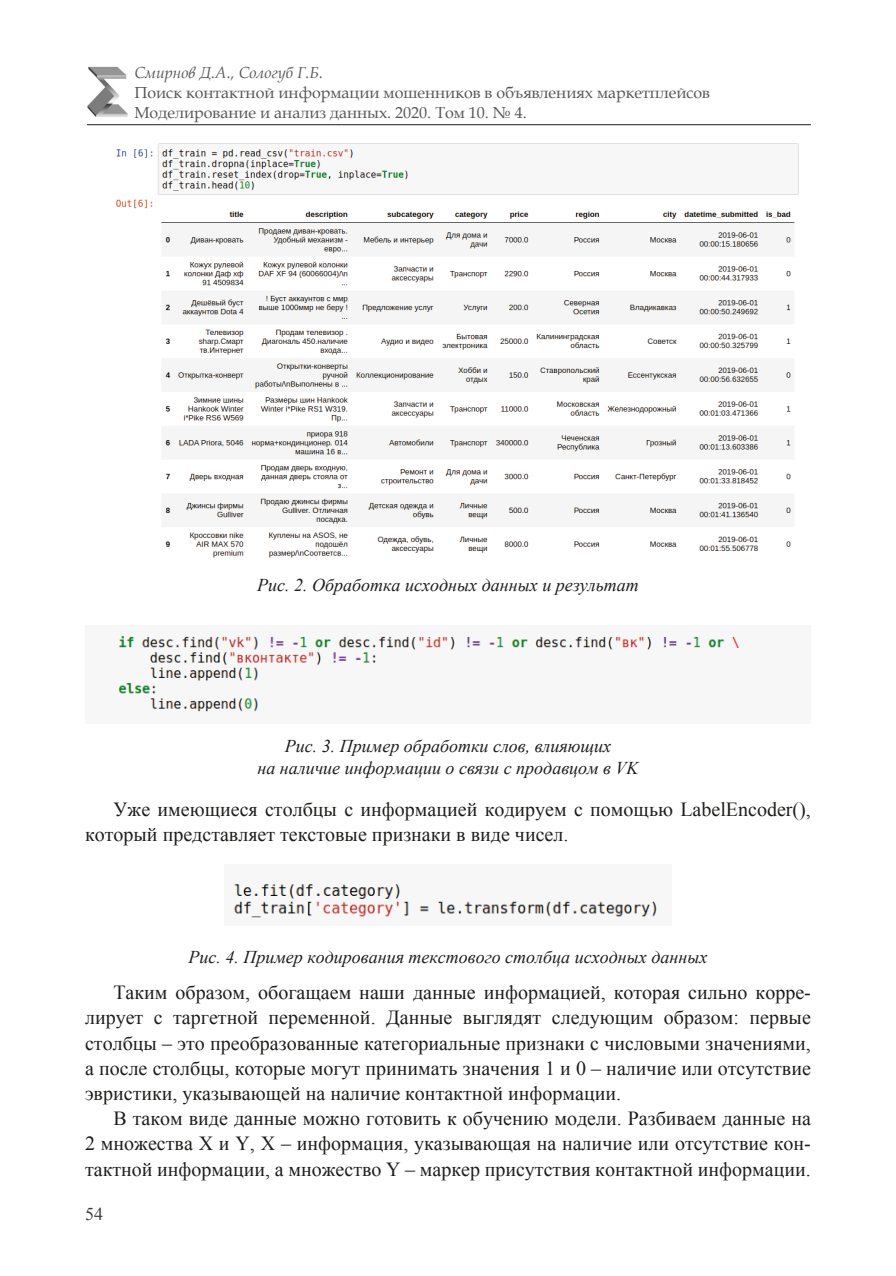
<style>
.page{position:relative;width:896px;height:1276px;background:#fff}
.page>*{position:absolute;margin:0;border:0;box-sizing:border-box;transform-origin:0 0}
.t1{font:20px/25.2px "Times New Roman";color:#1d1d1b;text-align:justify}
.Рис{font:italic 18px/22px "Times New Roman";color:#1d1d1b;text-align:center}
.t2{font:18px "Times New Roman";color:#3d3d3c}
.t3{font:16px/20px "Book Antiqua";color:#575756}
.t4{font:italic 16px "Book Antiqua";color:#575756}
</style>
<div class="page">
<hr style="left:87px;top:124px;width:724px;height:1px;background:#1d1d1b">
<img style="left:87px;top:67px;width:41px;height:50px">
<img style="left:115px;top:143px;width:684px;height:415px">
<img style="left:118px;top:636px;width:621px;height:76px">
<img style="left:234px;top:884px;width:423px;height:34px">
<p class="t4" style="left:134px;top:62px;width:190px">Смирнов Д.А., Сологуб Г.Б.</p>
<p class="t3" style="left:134px;top:83px;width:577px">Поиск контактной информации мошенников в объявлениях маркетплейсов<br>Моделирование и анализ данных. 2020. Том 10. № 4.</p>
<p class="Рис" style="left:257px;top:573px;width:383px">Рис. 2. Обработка исходных данных и результат</p>
<p class="Рис" style="left:257px;top:734px;width:382px">Рис. 3. Пример обработки слов, влияющих<br>на наличие информации о связи с продавцом в VK</p>
<p class="t1" style="left:85px;top:796px;width:727px;text-indent:28px">Уже имеющиеся столбцы с информацией кодируем с помощью LabelEncoder(), который представляет текстовые признаки в виде чисел.</p>
<p class="Рис" style="left:188px;top:945px;width:521px">Рис. 4. Пример кодирования текстового столбца исходных данных</p>
<p class="t1" style="left:85px;top:979px;width:727px;text-indent:28px">Таким образом, обогащаем наши данные информацией, которая сильно корре&shy;лирует с таргетной переменной. Данные выглядят следующим образом: первые столбцы – это преобразованные категориальные признаки с числовыми значениями, а после столбцы, которые могут принимать значения 1 и 0 – наличие или отсутствие эвристики, указывающей на наличие контактной информации.</p>
<p class="t1" style="left:85px;top:1105px;width:727px;text-indent:28px">В таком виде данные можно готовить к обучению модели. Разбиваем данные на 2 множества X и Y, X – информация, указывающая на наличие или отсутствие кон&shy;тактной информации, а множество Y – маркер присутствия контактной информации.</p>
<p class="t2" style="left:85px;top:1202px;width:19px">54</p>
</div>
